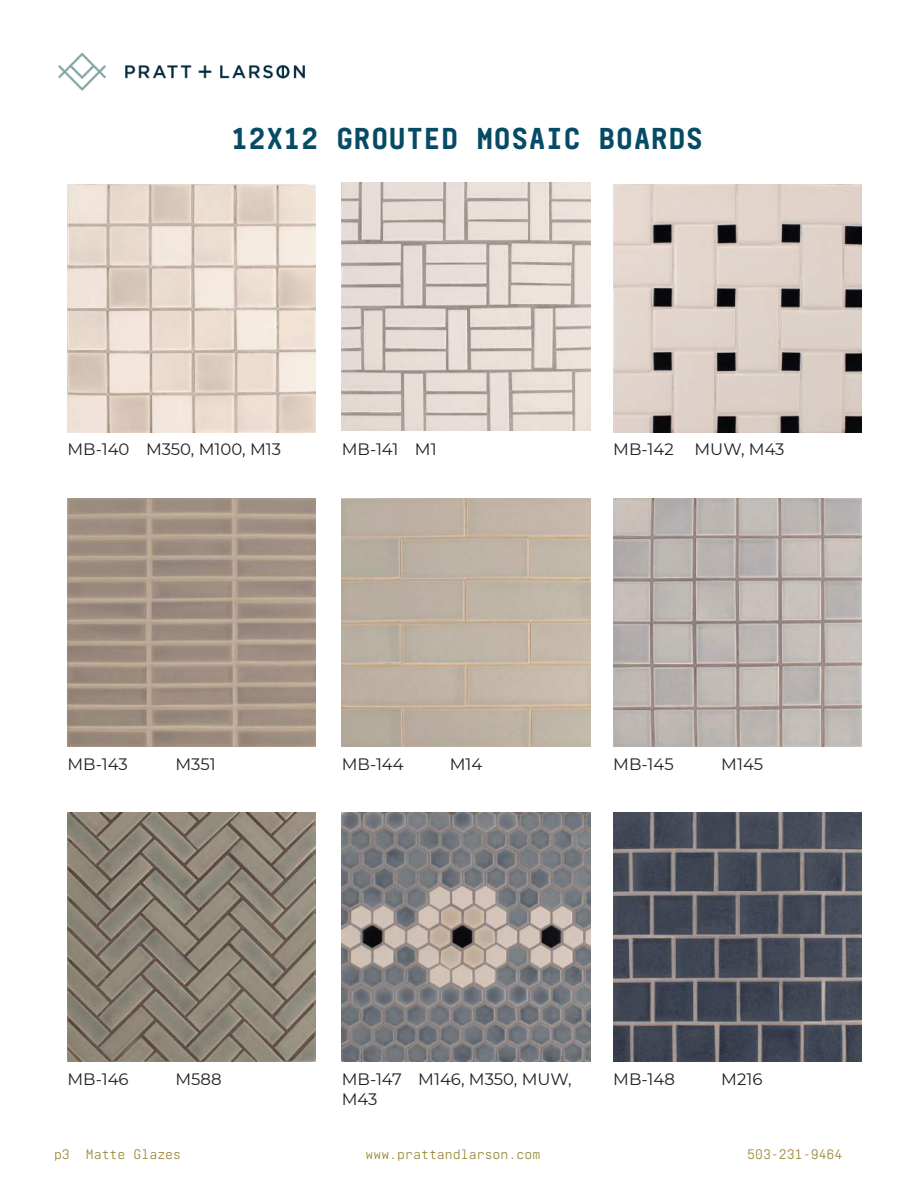
<style>
.page{position:relative;width:918px;height:1188px;background:#fff}
.page>*{position:absolute;margin:0;border:0;box-sizing:border-box;transform-origin:0 0}
.t1{font:900 33px "Realtime";color:#064b65}
.t2{font:16.5px/19.8px "Montserrat";color:#221f1f}
.t3{font:15px "Realtime";color:#9b8532}
</style>
<div class="page">
<img style="left:68px;top:184px;width:248px;height:249px">
<img style="left:342px;top:813px;width:248px;height:248px">
<img style="left:613px;top:813px;width:249px;height:248px">
<img style="left:68px;top:813px;width:248px;height:248px">
<img style="left:342px;top:182px;width:248px;height:248px">
<img style="left:342px;top:498px;width:248px;height:248px">
<img style="left:613px;top:498px;width:249px;height:248px">
<img style="left:68px;top:498px;width:248px;height:248px">
<img style="left:613px;top:184px;width:249px;height:249px">
<img style="left:58px;top:52px;width:248px;height:39px">
<h1 class="t1" style="left:231px;top:118px;width:474px">12X12 GROUTED MOSAIC BOARDS</h1>
<p class="t2" style="left:68px;top:439px;width:215px">MB-140 M350, M100, M13</p>
<p class="t2" style="left:342px;top:439px;width:96px">MB-141 M1</p>
<p class="t2" style="left:613px;top:439px;width:62px">MB-142</p>
<p class="t2" style="left:695px;top:439px;width:92px">MUW, M43</p>
<p class="t2" style="left:68px;top:754px;width:62px">MB-143</p>
<p class="t2" style="left:175px;top:754px;width:42px">M351</p>
<p class="t2" style="left:342px;top:754px;width:63px">MB-144</p>
<p class="t2" style="left:450px;top:754px;width:34px">M14</p>
<p class="t2" style="left:613px;top:754px;width:62px">MB-145</p>
<p class="t2" style="left:721px;top:754px;width:43px">M145</p>
<p class="t2" style="left:68px;top:1069px;width:63px">MB-146</p>
<p class="t2" style="left:175px;top:1069px;width:48px">M588</p>
<p class="t2" style="left:613px;top:1069px;width:63px">MB-148</p>
<p class="t2" style="left:721px;top:1069px;width:43px">M216</p>
<p class="t2" style="left:342px;top:1069px;width:231px">MB-147 M146, M350, MUW,<br>M43</p>
<p class="t3" style="left:54px;top:1149px;width:129px">p3 Matte Glazes</p>
<p class="t3" style="left:365px;top:1149px;width:176px">www.prattandlarson.com</p>
<p class="t3" style="left:747px;top:1145px;width:97px">503-231-9464</p>
</div>
